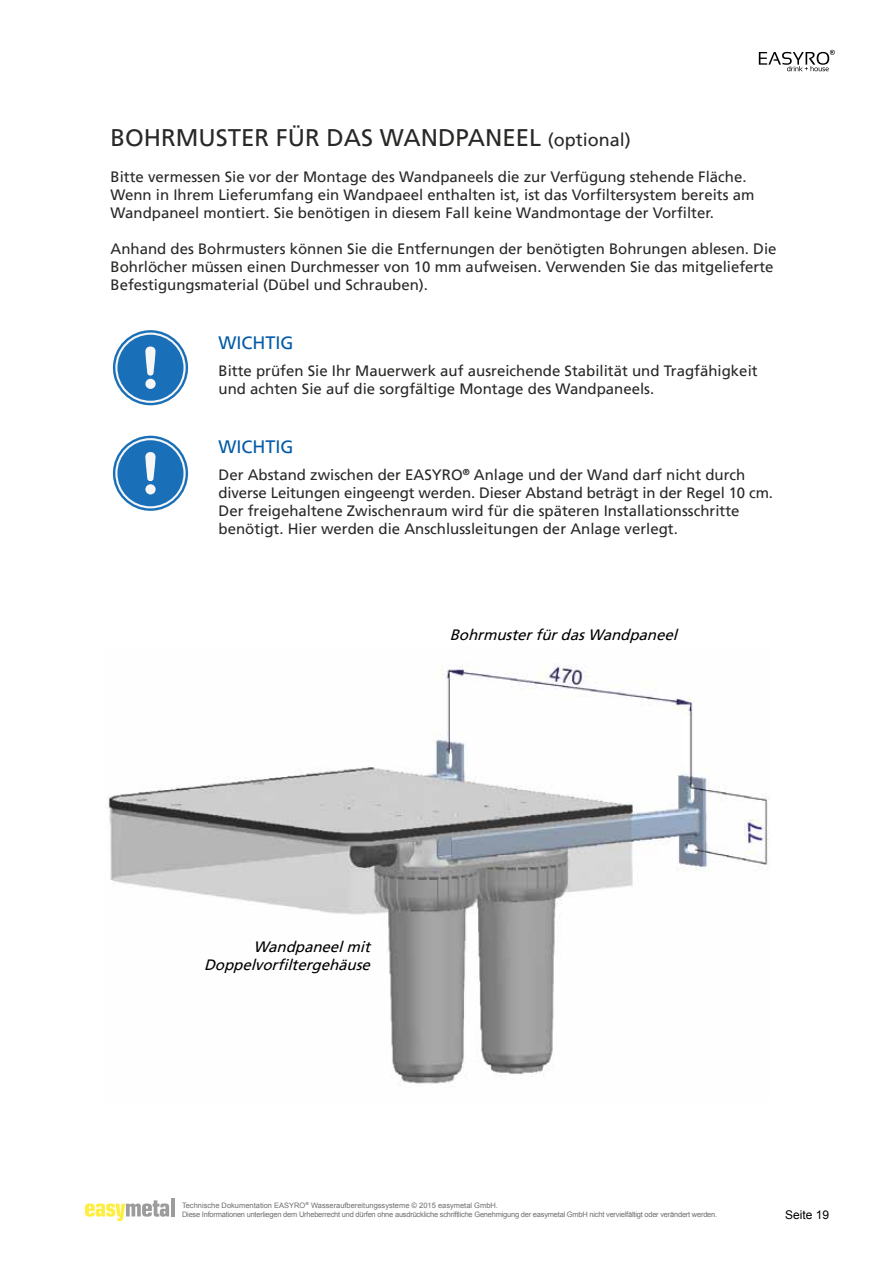
<style>
.page{position:relative;width:893px;height:1263px;background:#fff}
.page>*{position:absolute;margin:0;border:0;box-sizing:border-box;transform-origin:0 0}
.t1{font:24px "Frutiger LT";color:#282827}
.t2{font:18px "Frutiger LT";color:#005aa8}
.t3{font:15px/18px "Frutiger LT";color:#282827}
.t4{font:italic 15px/18px "Frutiger LT";color:#000;text-align:right}
.t5{font:12px "Arial";color:#000}
.t6{font:7.5px/9px "Arial";letter-spacing:-.03em;color:#6f6f6e}
.s1{font-size:18px}
</style>
<div class="page">
<svg style="left:85px;top:1200px;width:84px;height:21px"></svg>
<hr style="left:171px;top:1198px;width:3px;height:18px;background:#9c9c9c">
<svg style="left:759px;top:50px;width:76px;height:21px"></svg>
<svg style="left:113px;top:330px;width:75px;height:75px"></svg>
<svg style="left:115px;top:333px;width:71px;height:70px"></svg>
<div style="left:117px;top:335px;width:66px;height:66px;background:#1a70b8;border-radius:50%"></div>
<div style="left:145px;top:379px;width:11px;height:10px;background:#f6f6f6;border-radius:50%"></div>
<svg style="left:145px;top:346px;width:11px;height:30px"></svg>
<svg style="left:113px;top:436px;width:75px;height:75px"></svg>
<svg style="left:115px;top:438px;width:71px;height:70px"></svg>
<div style="left:117px;top:440px;width:66px;height:66px;background:#1a70b8;border-radius:50%"></div>
<div style="left:145px;top:484px;width:11px;height:10px;background:#f6f6f6;border-radius:50%"></div>
<svg style="left:145px;top:452px;width:11px;height:29px"></svg>
<img style="left:107px;top:663px;width:663px;height:422px">
<h1 class="t1" style="left:111px;top:123px;width:522px">BOHRMUSTER FÜR DAS WANDPANEEL <span class="s1">(optional)</span></h1>
<p class="t3" style="left:111px;top:167px;width:645px">Bitte vermessen Sie vor der Montage des Wandpaneels die zur Verfügung stehende Fläche.<br>Wenn in Ihrem Lieferumfang ein Wandpaeel enthalten ist, ist das Vorfiltersystem bereits am<br>Wandpaneel montiert. Sie benötigen in diesem Fall keine Wandmontage der Vorfilter.</p>
<p class="t3" style="left:111px;top:239px;width:667px">Anhand des Bohrmusters können Sie die Entfernungen der benötigten Bohrungen ablesen. Die<br>Bohrlöcher müssen einen Durchmesser von 10 mm aufweisen. Verwenden Sie das mitgelieferte<br>Befestigungsmaterial (Dübel und Schrauben).</p>
<p class="t2" style="left:219px;top:332px;width:77px">WICHTIG</p>
<p class="t3" style="left:219px;top:362px;width:541px">Bitte prüfen Sie Ihr Mauerwerk auf ausreichende Stabilität und Tragfähigkeit und achten Sie auf die sorgfältige Montage des Wandpaneels.</p>
<p class="t2" style="left:219px;top:437px;width:77px">WICHTIG</p>
<p class="t3" style="left:219px;top:466px;width:556px">Der Abstand zwischen der EASYRO<sup>®</sup> Anlage und der Wand darf nicht durch diverse Leitungen eingeengt werden. Dieser Abstand beträgt in der Regel 10 cm.<br>Der freigehaltene Zwischenraum wird für die späteren Installationsschritte benötigt. Hier werden die Anschlussleitungen der Anlage verlegt.</p>
<p class="t4" style="left:450px;top:626px;width:234px">BohrmusterfürdasWandpaneel</p>
<p class="t4" style="left:204px;top:938px;width:172px">Wandpaneelmit<br>Doppelvorfiltergehäuse</p>
<p class="t6" style="left:182px;top:1200px;width:537px">Technische Dokumentation EASYRO<sup>®</sup> Wasseraufbereitungssysteme © 2015 easymetal GmbH.<br>Diese Informationen unterliegen dem Urheberrecht und dürfen ohne ausdrückliche schriftliche Genehmigung der easymetal GmbH nicht vervielfältigt oder verändert werden.</p>
<p class="t5" style="left:785px;top:1206px;width:46px">Seite 19</p>
</div>
